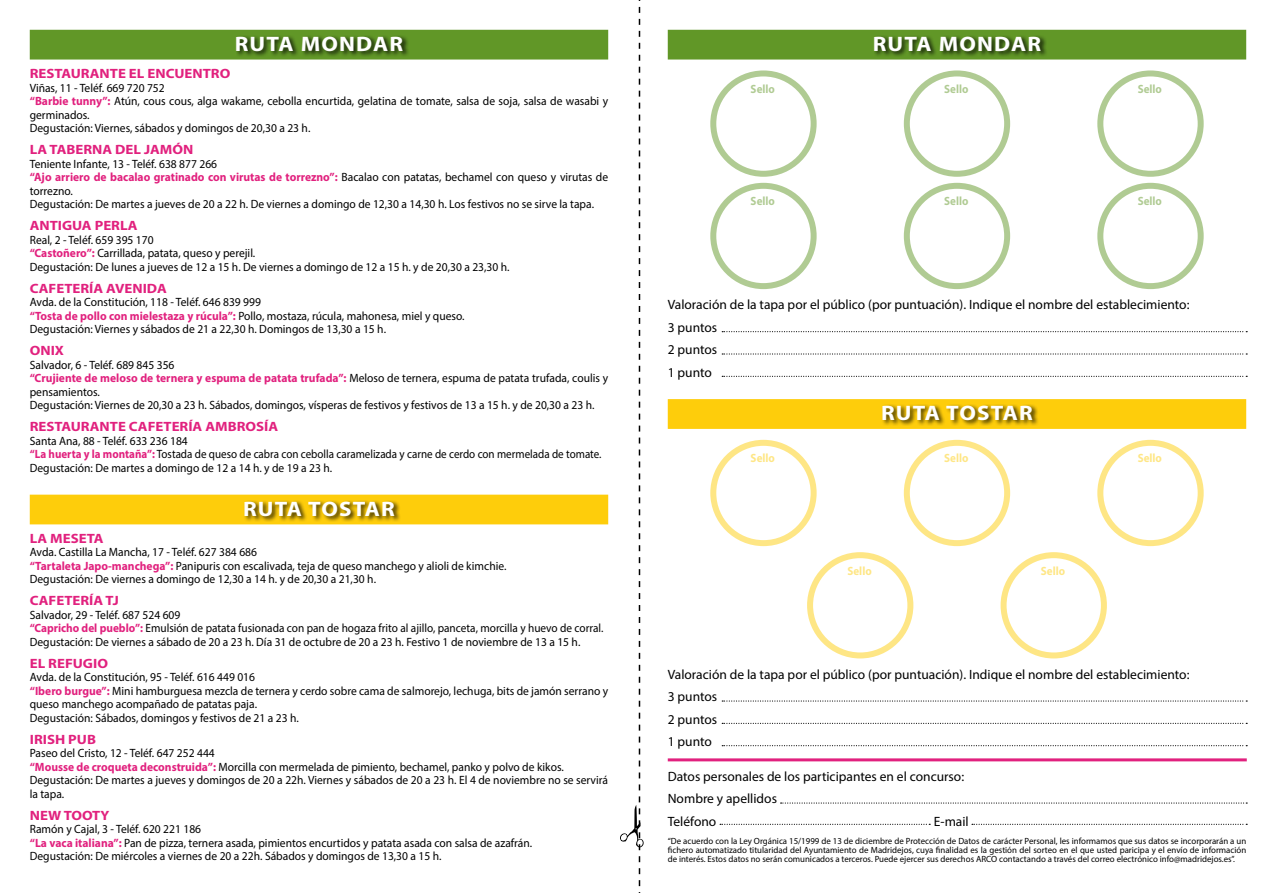
<style>
.page{position:relative;width:1276px;height:893px;background:#fff}
.page>*{position:absolute;margin:0;border:0;box-sizing:border-box;transform-origin:0 0}
.t1{font:700 21px "Myriad Pro";letter-spacing:.05em;color:#fff;scale:1.1 1}
.t2{font:13.5px/22.5px "Myriad Pro";color:#000}
.t3{font:700 13.5px "Myriad Pro";color:#e1217e;scale:1.1 1}
.t4{font:12px/13.5px "Myriad Pro";color:#000;scale:.96 1}
.t5{font:700 12px "Myriad Pro";color:#619727;scale:.92 1}
.t6{font:700 12px "Myriad Pro";color:#fecd0b;scale:.92 1}
.t7{font:9px/9px "Myriad Pro";color:#000;text-align:justify}
.s1{font-weight:700;color:#e1217e}
</style>
<div class="page">
<div style="left:30px;top:30px;width:578px;height:30px;background:#619727;border:2px solid #619727"></div>
<div style="left:30px;top:495px;width:578px;height:29px;background:#fecd0b"></div>
<div style="left:668px;top:30px;width:578px;height:30px;background:#619727;border:2px solid #619727"></div>
<div style="left:668px;top:399px;width:578px;height:30px;background:#fecd0b;border:2px solid #fecd0b"></div>
<svg style="left:620px;top:0;width:24px;height:893px"></svg>
<div style="left:904px;top:70px;width:106px;height:107px;border:6px solid #619727;border-radius:50%"></div>
<div style="left:904px;top:440px;width:106px;height:106px;border:6px solid #fecd0b;border-radius:50%"></div>
<div style="left:904px;top:183px;width:106px;height:106px;border:6px solid #619727;border-radius:50%"></div>
<div style="left:1097px;top:70px;width:106px;height:107px;border:6px solid #619727;border-radius:50%"></div>
<div style="left:1097px;top:440px;width:106px;height:106px;border:6px solid #fecd0b;border-radius:50%"></div>
<div style="left:1097px;top:183px;width:106px;height:106px;border:6px solid #619727;border-radius:50%"></div>
<div style="left:1000px;top:552px;width:107px;height:106px;border:6px solid #fecd0b;border-radius:50%"></div>
<div style="left:710px;top:70px;width:106px;height:107px;border:6px solid #619727;border-radius:50%"></div>
<div style="left:710px;top:440px;width:106px;height:106px;border:6px solid #fecd0b;border-radius:50%"></div>
<div style="left:710px;top:183px;width:106px;height:106px;border:6px solid #619727;border-radius:50%"></div>
<div style="left:807px;top:552px;width:106px;height:106px;border:6px solid #fecd0b;border-radius:50%"></div>
<div style="left:236px;top:36px;width:174px;height:21px;background:#000;opacity:.75"></div>
<div style="left:874px;top:36px;width:174px;height:21px;background:#000;opacity:.75"></div>
<div style="left:881px;top:405px;width:158px;height:21px;background:#000;opacity:.75"></div>
<div style="left:243px;top:500px;width:158px;height:21px;background:#000;opacity:.75"></div>
<svg style="left:722px;top:331px;width:525px;height:1px"></svg>
<svg style="left:722px;top:700px;width:525px;height:2px"></svg>
<svg style="left:780px;top:802px;width:467px;height:2px"></svg>
<svg style="left:722px;top:353px;width:525px;height:2px"></svg>
<svg style="left:722px;top:723px;width:525px;height:1px"></svg>
<svg style="left:972px;top:824px;width:275px;height:1px"></svg>
<svg style="left:720px;top:824px;width:210px;height:1px"></svg>
<svg style="left:722px;top:376px;width:525px;height:1px"></svg>
<svg style="left:722px;top:745px;width:525px;height:1px"></svg>
<hr style="left:668px;top:758px;width:578px;height:3px;background:#e1217e">
<h1 class="t1" style="left:235px;top:30px;width:155px">RUTA MONDAR</h1>
<h1 class="t1" style="left:873px;top:30px;width:155px">RUTA MONDAR</h1>
<p class="t3" style="left:30px;top:65px;width:184px">RESTAURANTE EL ENCUENTRO</p>
<p class="t4" style="left:30px;top:81px;width:604px">Viñas, 11 - Teléf. 669 720 752<br><span class="s1">“Barbie tunny”:</span> Atún, cous cous, alga wakame, cebolla encurtida, gelatina de tomate, salsa de soja, salsa de wasabi y germinados.<br>Degustación: Viernes, sábados y domingos de 20,30 a 23 h.</p>
<p class="t3" style="left:30px;top:141px;width:150px">LA TABERNA DEL JAMÓN</p>
<p class="t4" style="left:30px;top:157px;width:604px">Teniente Infante, 13 - Teléf. 638 877 266<br><span class="s1">“Ajo arriero de bacalao gratinado con virutas de torrezno”:</span> Bacalao con patatas, bechamel con queso y virutas de torrezno.<br>Degustación: De martes a jueves de 20 a 22 h. De viernes a domingo de 12,30 a 14,30 h. Los festivos no se sirve la tapa.</p>
<p class="t3" style="left:30px;top:217px;width:99px">ANTIGUA PERLA</p>
<p class="t4" style="left:30px;top:233px;width:501px">Real, 2 - Teléf. 659 395 170<br><span class="s1">“Castoñero”:</span> Carrillada, patata, queso y perejil.<br>Degustación: De lunes a jueves de 12 a 15 h. De viernes a domingo de 12 a 15 h. y de 20,30 a 23,30 h.</p>
<p class="t3" style="left:30px;top:280px;width:126px">CAFETERÍA AVENIDA</p>
<p class="t4" style="left:30px;top:295px;width:454px">Avda. de la Constitución, 118 - Teléf. 646 839 999<br><span class="s1">“Tosta de pollo con mielestaza y rúcula”:</span> Pollo, mostaza, rúcula, mahonesa, miel y queso.<br>Degustación: Viernes y sábados de 21 a 22,30 h. Domingos de 13,30 a 15 h.</p>
<p class="t3" style="left:30px;top:342px;width:33px">ONIX</p>
<p class="t4" style="left:30px;top:358px;width:604px">Salvador, 6 - Teléf. 689 845 356<br><span class="s1">“Crujiente de meloso de ternera y espuma de patata trufada”:</span> Meloso de ternera, espuma de patata trufada, coulis y pensamientos.<br>Degustación: Viernes de 20,30 a 23 h. Sábados, domingos, vísperas de festivos y festivos de 13 a 15 h. y de 20,30 a 23 h.</p>
<p class="t3" style="left:30px;top:418px;width:227px">RESTAURANTE CAFETERÍA AMBROSÍA</p>
<p class="t4" style="left:30px;top:434px;width:597px">Santa Ana, 88 - Teléf. 633 236 184<br><span class="s1">“La huerta y la montaña”:</span> Tostada de queso de cabra con cebolla caramelizada y carne de cerdo con mermelada de tomate.<br>Degustación: De martes a domingo de 12 a 14 h. y de 19 a 23 h.</p>
<h1 class="t1" style="left:243px;top:495px;width:139px">RUTA TOSTAR</h1>
<p class="t3" style="left:30px;top:529px;width:69px">LA MESETA</p>
<p class="t4" style="left:30px;top:545px;width:498px">Avda. Castilla La Mancha, 17 - Teléf. 627 384 686<br><span class="s1">“Tartaleta Japo-manchega”:</span> Panipuris con escalivada, teja de queso manchego y alioli de kimchie.<br>Degustación: De viernes a domingo de 12,30 a 14 h. y de 20,30 a 21,30 h.</p>
<p class="t3" style="left:30px;top:592px;width:83px">CAFETERÍA TJ</p>
<p class="t4" style="left:30px;top:608px;width:599px">Salvador, 29 - Teléf. 687 524 609<br><span class="s1">“Capricho del pueblo”:</span> Emulsión de patata fusionada con pan de hogaza frito al ajillo, panceta, morcilla y huevo de corral.<br>Degustación: De viernes a sábado de 20 a 23 h. Día 31 de octubre de 20 a 23 h. Festivo 1 de noviembre de 13 a 15 h.</p>
<p class="t3" style="left:30px;top:654px;width:73px">EL REFUGIO</p>
<p class="t4" style="left:30px;top:670px;width:604px">Avda. de la Constitución, 95 - Teléf. 616 449 016<br><span class="s1">“Ibero burgue”:</span> Mini hamburguesa mezcla de ternera y cerdo sobre cama de salmorejo, lechuga, bits de jamón serrano y queso manchego acompañado de patatas paja.<br>Degustación: Sábados, domingos y festivos de 21 a 23 h.</p>
<p class="t3" style="left:30px;top:730px;width:62px">IRISH PUB</p>
<p class="t4" style="left:30px;top:746px;width:604px">Paseo del Cristo, 12 - Teléf. 647 252 444<br><span class="s1">“Mousse de croqueta deconstruida”:</span> Morcilla con mermelada de pimiento, bechamel, panko y polvo de kikos.<br>Degustación: De martes a jueves y domingos de 20 a 22h. Viernes y sábados de 20 a 23 h. El 4 de noviembre no se servirá la tapa.</p>
<p class="t3" style="left:30px;top:806px;width:74px">NEW TOOTY</p>
<p class="t4" style="left:30px;top:822px;width:525px">Ramón y Cajal, 3 - Teléf. 620 221 186<br><span class="s1">“La vaca italiana”:</span> Pan de pizza, ternera asada, pimientos encurtidos y patata asada con salsa de azafrán.<br>Degustación: De miércoles a viernes de 20 a 22h. Sábados y domingos de 13,30 a 15 h.</p>
<p class="t5" style="left:750px;top:81px;width:28px">Sello</p>
<p class="t5" style="left:750px;top:193px;width:28px">Sello</p>
<p class="t5" style="left:944px;top:81px;width:28px">Sello</p>
<p class="t5" style="left:944px;top:193px;width:28px">Sello</p>
<p class="t5" style="left:1137px;top:81px;width:28px">Sello</p>
<p class="t5" style="left:1137px;top:193px;width:28px">Sello</p>
<p class="t2" style="left:668px;top:293px;width:523px">Valoración de la tapa por el público (por puntuación). Indique el nombre del establecimiento:<br>3 puntos<br>2 puntos<br>1 punto</p>
<p class="t6" style="left:750px;top:450px;width:28px">Sello</p>
<h1 class="t1" style="left:881px;top:399px;width:139px">RUTA TOSTAR</h1>
<p class="t6" style="left:944px;top:450px;width:28px">Sello</p>
<p class="t6" style="left:847px;top:563px;width:28px">Sello</p>
<p class="t6" style="left:1041px;top:563px;width:28px">Sello</p>
<p class="t6" style="left:1137px;top:450px;width:28px">Sello</p>
<p class="t2" style="left:668px;top:663px;width:523px">Valoración de la tapa por el público (por puntuación). Indique el nombre del establecimiento:<br>3 puntos<br>2 puntos<br>1 punto</p>
<p class="t2" style="left:668px;top:765px;width:298px">Datos personales de los participantes en el concurso:<br>Nombre y apellidos<br>Teléfono</p>
<p class="t2" style="left:934px;top:810px;width:36px">E-mail</p>
<p class="t7" style="left:668px;top:836px;width:580px">“De acuerdo con la Ley Orgánica 15/1999 de 13 de diciembre de Protección de Datos de carácter Personal, les informamos que sus datos se incorporarán a un fichero automatizado titularidad del Ayuntamiento de Madridejos, cuya finalidad es la gestión del sorteo en el que usted paricipa y el envío de información de interés. Estos datos no serán comunicados a terceros. Puede ejercer sus derechos ARCO contactando a través del correo electrónico info@madridejos.es”.</p>
</div>
